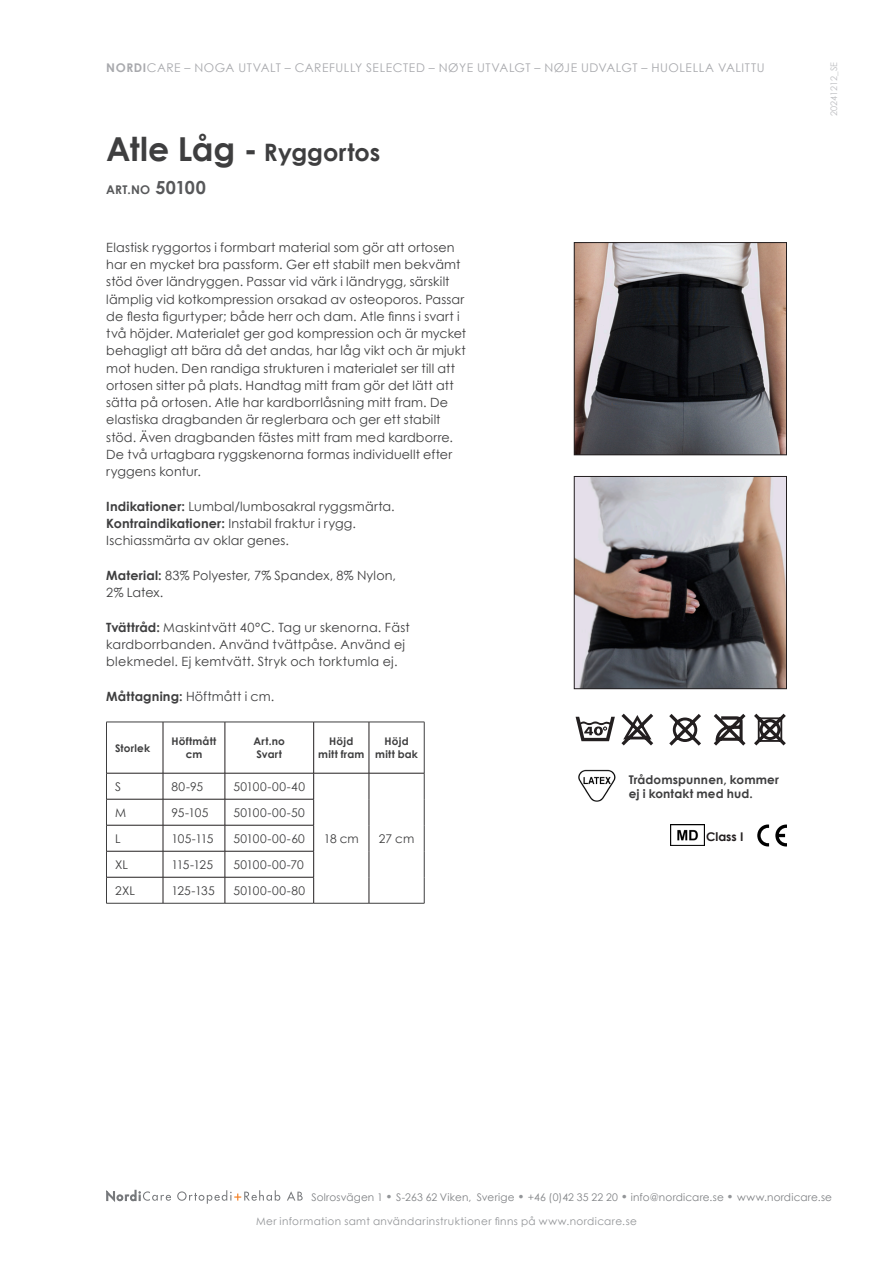
<style>
.page{position:relative;width:893px;height:1263px;background:#fff}
.page>*{position:absolute;margin:0;border:0;box-sizing:border-box;transform-origin:0 0}
.Underrubrik{font:700 24px "Century Gothic";color:#3e3e3f}
.t1{font:12.75px/17.2px "Century Gothic";letter-spacing:.01em;color:#3e3e3f}
.t2{font:12px "Century Gothic";letter-spacing:.045em;color:#a8a9ad}
.t3{font:12px "Century Gothic";letter-spacing:.005em;color:#3e3e3f}
.t4{font:700 12px/14.4px "Century Gothic";letter-spacing:.01em;color:#3e3e3f}
.t5{font:12px "Century Gothic";letter-spacing:.03em;color:#3e3e3f}
.t6{font:700 12px "Century Gothic";color:#57585a}
.t7{font:12px "Century Gothic";letter-spacing:.025em;color:#3e3e3f}
.t8{font:12px "Century Gothic";letter-spacing:.035em;color:#3e3e3f}
.t9{font:700 12px "Century Gothic";color:#231f20}
.t10{font:10.5px "Century Gothic";letter-spacing:.02em;color:#808285}
.t11{font:10.5px "Century Gothic";letter-spacing:.04em;color:#939598}
.t12{font:700 10.5px/12.6px "Century Gothic";letter-spacing:.02em;color:#3e3e3f;text-align:center}
.t13{font:9px "Century Gothic";color:#bcbdc0}
.s1{font-weight:700}
.s2{font-size:33px}
.s3{font-size:18px}
.s4{font-weight:700;font-size:12px;color:#939598}
</style>
<div class="page">
<img style="left:576px;top:244px;width:209px;height:209px">
<div style="left:574px;top:242px;width:213px;height:213px;border:1px solid #231f20"></div>
<img style="left:576px;top:478px;width:209px;height:209px">
<div style="left:574px;top:476px;width:213px;height:213px;border:1px solid #231f20"></div>
<svg style="left:576px;top:717px;width:39px;height:24px"></svg>
<svg style="left:621px;top:714px;width:32px;height:31px"></svg>
<svg style="left:669px;top:714px;width:32px;height:32px"></svg>
<svg style="left:714px;top:714px;width:31px;height:32px"></svg>
<svg style="left:754px;top:714px;width:32px;height:31px"></svg>
<svg style="left:775px;top:824px;width:11px;height:22px"></svg>
<svg style="left:757px;top:824px;width:12px;height:22px"></svg>
<img style="left:671px;top:825px;width:33px;height:21px">
<svg style="left:106px;top:1190px;width:65px;height:12px"></svg>
<svg style="left:177px;top:1190px;width:103px;height:14px"></svg>
<svg style="left:287px;top:1191px;width:16px;height:9px"></svg>
<hr style="left:106px;top:903px;width:57px;height:1px;background:#3e3e3f">
<hr style="left:163px;top:903px;width:62px;height:1px;background:#3e3e3f">
<hr style="left:225px;top:903px;width:89px;height:1px;background:#3e3e3f">
<svg style="left:106px;top:722px;width:319px;height:181px"></svg>
<hr style="left:314px;top:903px;width:55px;height:1px;background:#3e3e3f">
<hr style="left:369px;top:903px;width:55px;height:1px;background:#3e3e3f">
<img style="left:578px;top:770px;width:38px;height:32px">
<p class="t2" style="left:106px;top:60px;width:660px"><span class="s1">NORDI</span>CARE – NOGA UTVALT – CAREFULLY SELECTED – NØYE UTVALGT – NØJE UDVALGT – HUOLELLA VALITTU</p>
<p class="Underrubrik" style="left:106px;top:137px;width:276px"><span class="s2">Atle Låg -</span> Ryggortos</p>
<p class="t6" style="left:106px;top:182px;width:101px">ART.NO <span class="s3">50100</span></p>
<p class="t1" style="left:106px;top:239px;width:361px">Elastisk ryggortos i formbart material som gör att ortosen har en mycket bra passform. Ger ett stabilt men bekvämt stöd över ländryggen. Passar vid värk i ländrygg, särskilt lämplig vid kotkompression orsakad av osteoporos. Passar de flesta figurtyper; både herr och dam. Atle finns i svart i två höjder. Materialet ger god kompression och är mycket behagligt att bära då det andas, har låg vikt och är mjukt mot huden. Den randiga strukturen i materialet ser till att ortosen sitter på plats. Handtag mitt fram gör det lätt att sätta på ortosen. Atle har kardborrlåsning mitt fram. De elastiska dragbanden är reglerbara och ger ett stabilt stöd. Även dragbanden fästes mitt fram med kardborre.<br>De två urtagbara ryggskenorna formas individuellt efter ryggens kontur.</p>
<p class="t1" style="left:106px;top:497px;width:290px"><span class="s1">Indikationer:</span> Lumbal/lumbosakral ryggsmärta.<br><span class="s1">Kontraindikationer:</span> Instabil fraktur i rygg.</p>
<p class="t1" style="left:106px;top:532px;width:184px">Ischiassmärta av oklar genes.</p>
<p class="t1" style="left:106px;top:566px;width:291px"><span class="s1">Material:</span> 83% Polyester, 7% Spandex, 8% Nylon,</p>
<p class="t1" style="left:106px;top:584px;width:59px">2% Latex.</p>
<p class="t1" style="left:106px;top:618px;width:305px"><span class="s1">Tvättråd:</span> Maskintvätt 40°C. Tag ur skenorna. Fäst kardborrbanden. Använd tvättpåse. Använd ej blekmedel. Ej kemtvätt. Stryk och torktumla ej.</p>
<p class="t1" style="left:106px;top:687px;width:170px"><span class="s1">Måttagning:</span> Höftmått i cm.</p>
<p class="t12" style="left:115px;top:741px;width:37px">Storlek</p>
<p class="t12" style="left:171px;top:735px;width:46px">Höftmått cm</p>
<p class="t12" style="left:254px;top:735px;width:33px">Art.no</p>
<p class="t12" style="left:257px;top:747px;width:27px">Svart</p>
<p class="t3" style="left:115px;top:779px;width:7px">S</p>
<p class="t3" style="left:171px;top:779px;width:33px">80-95</p>
<p class="t5" style="left:233px;top:779px;width:73px">50100-00-40</p>
<p class="t3" style="left:115px;top:805px;width:13px">M</p>
<p class="t3" style="left:171px;top:805px;width:38px">95-105</p>
<p class="t5" style="left:233px;top:805px;width:73px">50100-00-50</p>
<p class="t3" style="left:115px;top:831px;width:7px">L</p>
<p class="t3" style="left:171px;top:831px;width:43px">105-115</p>
<p class="t7" style="left:233px;top:831px;width:73px">50100-00-60</p>
<p class="t3" style="left:115px;top:857px;width:14px">XL</p>
<p class="t3" style="left:171px;top:857px;width:43px">115-125</p>
<p class="t3" style="left:233px;top:857px;width:72px">50100-00-70</p>
<p class="t3" style="left:115px;top:883px;width:21px">2XL</p>
<p class="t3" style="left:171px;top:883px;width:45px">125-135</p>
<p class="t8" style="left:233px;top:883px;width:73px">50100-00-80</p>
<p class="t12" style="left:329px;top:735px;width:25px">Höjd</p>
<p class="t12" style="left:318px;top:747px;width:48px">mitt fram</p>
<p class="t12" style="left:385px;top:735px;width:25px">Höjd</p>
<p class="t12" style="left:375px;top:747px;width:44px">mitt bak</p>
<p class="t3" style="left:324px;top:831px;width:36px">18 cm</p>
<p class="t3" style="left:379px;top:831px;width:37px">27 cm</p>
<p class="t4" style="left:629px;top:772px;width:152px">Trådomspunnen, kommer ej i kontakt med hud.</p>
<p class="t9" style="left:706px;top:829px;width:39px">Class I</p>
<p class="t13" style="left:828px;top:116px;width:55px;rotate:-90deg">20241212_SE</p>
<p class="t10" style="left:311px;top:1190px;width:522px">Solrosvägen 1 <span class="s4">•</span> S-263 62 Viken, Sverige <span class="s4">•</span> +46 (0)42 35 22 20 <span class="s4">•</span> info@nordicare.se <span class="s4">•</span> www.nordicare.se</p>
<p class="t11" style="left:256px;top:1214px;width:382px">Mer information samt användarinstruktioner finns på www.nordicare.se</p>
</div>
